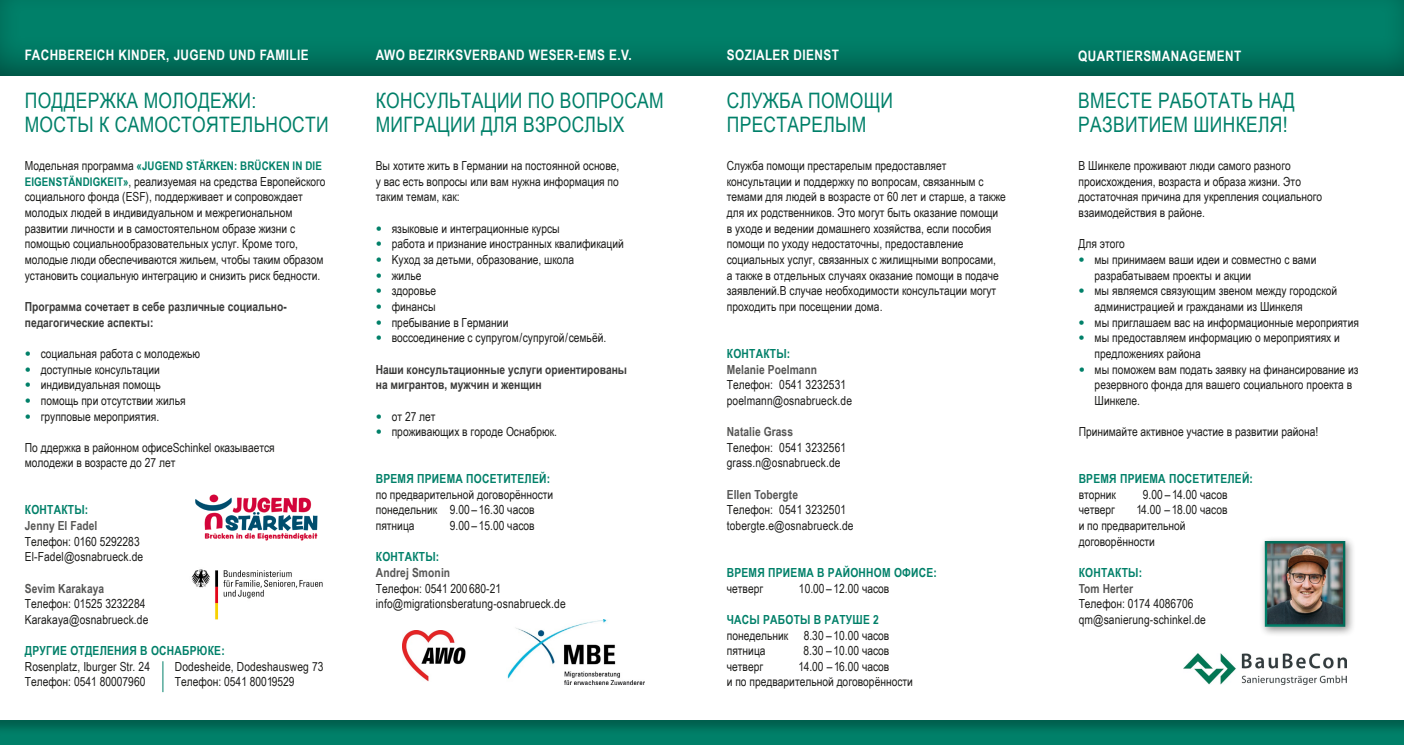
<style>
.page{position:relative;width:1404px;height:745px;background:#fff}
.page>*{position:absolute;margin:0;border:0;box-sizing:border-box;transform-origin:0 0}
.t1{font:21.25px/23.8px "Arial Narrow";letter-spacing:.015em;color:#008069}
.t2{font:700 14.38px "Arial Narrow";letter-spacing:.03em;color:#fff}
.t3{font:12.5px/15.6px "Arial Narrow";color:#1d1d1b}
.t4{font:700 12.5px "Arial Narrow";letter-spacing:.02em;color:#008069}
.t5{font:700 12.5px/15.6px "Arial Narrow";color:#3c3c3b}
.t6{font:700 12.5px "Arial Narrow";letter-spacing:.005em;color:#575756}
.t7{font:700 11.88px "Arial Narrow";letter-spacing:.01em;color:#008069}
.s1{font-weight:400;font-size:12.5px;color:#1d1d1b}
.s2{font-weight:700;font-size:11.88px;color:#008069}
.s3{font-family:"Frutiger LT Std";font-stretch:condensed;color:#008069}
</style>
<div class="page">
<div style="left:0;top:0;width:1403px;height:82px;background:#1d1d1b;opacity:.5"></div>
<img style="left:195px;top:494px;width:123px;height:47px">
<div style="left:0;top:714px;width:1403px;height:30px;background:#1d1d1b;opacity:.3"></div>
<img style="left:402px;top:630px;width:64px;height:51px">
<img style="left:507px;top:619px;width:137px;height:65px">
<img style="left:191px;top:569px;width:132px;height:51px">
<hr style="left:162px;top:660px;width:1px;height:31px;background:#008069">
<img style="left:1183px;top:653px;width:163px;height:31px">
<div style="left:1258px;top:535px;width:97px;height:101px;background:#1d1d1b;opacity:.5"></div>
<div style="left:1263px;top:538px;width:84px;height:89px;background:#1d1d1b;opacity:.22"></div>
<p class="t2" style="left:25px;top:44px;width:285px">FACHBEREICH KINDER, JUGEND UND FAMILIE</p>
<h1 class="t1" style="left:25px;top:87px;width:305px">ПОДДЕРЖКА МОЛОДЕЖИ:<br>МОСТЫ К САМОСТОЯТЕЛЬНОСТИ</h1>
<p class="t7" style="left:25px;top:157px;width:298px"><span class="s1">Модельная программа</span> «JUGEND STÄRKEN: BRÜCKEN IN DIE</p>
<p class="t3" style="left:25px;top:173px;width:302px"><span class="s2">EIGENSTÄNDIGKEIT»</span>, реализуемая на средства Европейского социального фонда (ESF), поддерживает и сопровождает молодых людей в индивидуальном и межрегиональном развитии личности и в самостоятельном образе жизни с помощью социальнообразовательных услуг. Кроме того, молодые люди обеспечиваются жильем, чтобы таким образом установить социальную интеграцию и снизить риск бедности.</p>
<p class="t5" style="left:25px;top:298px;width:263px">Программа сочетает в себе различные социально&shy;педагогические аспекты:</p>
<p class="t3" style="left:25px;top:345px;width:177px"><span class="s3">•</span> социальная работа с молодежью</p>
<p class="t3" style="left:25px;top:360px;width:137px"><span class="s3">•</span> доступные консультации</p>
<p class="t3" style="left:25px;top:376px;width:137px"><span class="s3">•</span> индивидуальная помощь</p>
<p class="t3" style="left:25px;top:392px;width:162px"><span class="s3">•</span> помощь при отсутствии жилья</p>
<p class="t3" style="left:25px;top:407px;width:136px"><span class="s3">•</span> групповые мероприятия.</p>
<p class="t3" style="left:25px;top:439px;width:251px">По ддержкa в районном офисеSchinkel оказываeтся молодежи в возрасте до 27 лет</p>
<p class="t4" style="left:25px;top:500px;width:65px">КОНТАКТЫ:</p>
<p class="t6" style="left:25px;top:516px;width:74px">Jenny El Fadel</p>
<p class="t3" style="left:25px;top:532px;width:120px">Tелефон: 0160 5292283<br>El-Fadel@osnabrueck.de</p>
<p class="t6" style="left:25px;top:578px;width:81px">Sevim Karakaya</p>
<p class="t3" style="left:25px;top:595px;width:125px">Телефон: 01525 3232284<br>Karakaya@osnabrueck.de</p>
<p class="t4" style="left:25px;top:641px;width:201px">ДРУГИЕ ОТДЕЛЕНИЯ В ОСНАБРЮКЕ:</p>
<p class="t3" style="left:25px;top:657px;width:127px">Rosenplatz, Iburger Str. 24</p>
<p class="t3" style="left:175px;top:657px;width:150px">Dodesheide, Dodeshausweg 73</p>
<p class="t3" style="left:25px;top:673px;width:122px">Телефон: 0541 80007960</p>
<p class="t3" style="left:175px;top:673px;width:121px">Телефон: 0541 80019529</p>
<p class="t2" style="left:376px;top:44px;width:257px">AWO BEZIRKSVERBAND WESER-EMS E.V.</p>
<h1 class="t1" style="left:376px;top:87px;width:289px">КОНСУЛЬТАЦИИ ПО ВОПРОСАМ<br>МИГРАЦИИ ДЛЯ ВЗРОСЛЫХ</h1>
<p class="t3" style="left:376px;top:157px;width:245px;text-align:justify">Вы хотите жить в Германии на постоянной основе, у вас есть вопросы или вам нужна информация по таким темам, как:</p>
<p class="t3" style="left:376px;top:220px;width:185px"><span class="s3">•</span> языковые и интеграционные курсы</p>
<p class="t3" style="left:376px;top:235px;width:249px"><span class="s3">•</span> pабота и признание иностранных квалификаций</p>
<p class="t3" style="left:376px;top:251px;width:200px"><span class="s3">•</span> Kуход за детьми, образование, школа</p>
<p class="t3" style="left:376px;top:267px;width:47px"><span class="s3">•</span> жилье</p>
<p class="t3" style="left:376px;top:282px;width:62px"><span class="s3">•</span> здоровье</p>
<p class="t3" style="left:376px;top:298px;width:61px"><span class="s3">•</span> финансы</p>
<p class="t3" style="left:376px;top:314px;width:134px"><span class="s3">•</span> пребывание в Германии</p>
<p class="t3" style="left:376px;top:329px;width:232px"><span class="s3">•</span> воссоединение с супругом/супругой/семьёй.</p>
<p class="t5" style="left:376px;top:360px;width:253px">Наши консультационные услуги ориентированы на мигрантов, мужчин и женщин</p>
<p class="t3" style="left:376px;top:407px;width:61px"><span class="s3">•</span> от 27 лет</p>
<p class="t3" style="left:376px;top:423px;width:183px"><span class="s3">•</span> проживающих в городе Оснабрюк.</p>
<p class="t4" style="left:376px;top:469px;width:176px">ВРЕМЯ ПРИЕМА ПОСЕТИТЕЛЕЙ:</p>
<p class="t3" style="left:376px;top:485px;width:179px">по предварительной договорённости понедельник 9.00 – 16.30 часов пятница</p>
<p class="t3" style="left:450px;top:517px;width:86px">9.00 – 15.00 часов</p>
<p class="t4" style="left:376px;top:547px;width:65px">КОНТАКТЫ:</p>
<p class="t6" style="left:376px;top:562px;width:76px">Andrej Smonin</p>
<p class="t3" style="left:376px;top:579px;width:191px">Tелефон: 0541 200 680-21 info@migrationsberatung-osnabrueck.de</p>
<p class="t2" style="left:726px;top:44px;width:114px">SOZIALER DIENST</p>
<h1 class="t1" style="left:726px;top:87px;width:167px">СЛУЖБА ПОМОЩИ<br>ПРЕСТАРЕЛЫМ</h1>
<p class="t3" style="left:726px;top:157px;width:280px">Служба помощи престарелым предоставляет консультации и поддержку по вопросам, связанным с темами для людей в возрасте от 60 лет и старше, а также для их родственников. Это могут быть оказание помощи в уходе и ведении домашнего хозяйства, если пособия помощи по уходу недостаточны, предоставление социальных услуг, связанных с жилищными вопросами,<br>а также в отдельных случаях оказание помощи в подаче заявлений.В случае необходимости консультации могут проходить при посещении дома.</p>
<p class="t4" style="left:726px;top:344px;width:65px">КОНТАКТЫ:</p>
<p class="t6" style="left:726px;top:359px;width:92px">Melanie Poelmann</p>
<p class="t3" style="left:726px;top:376px;width:127px">Tелефон: 0541 3232531 poelmann@osnabrueck.de</p>
<p class="t6" style="left:726px;top:422px;width:68px">Natalie Grass</p>
<p class="t3" style="left:726px;top:439px;width:121px">Tелефон: 0541 3232561 grass.n@osnabrueck.de</p>
<p class="t6" style="left:726px;top:484px;width:73px">Ellen Tobergte</p>
<p class="t3" style="left:726px;top:501px;width:128px">Tелефон: 0541 3232501 tobergte.e@osnabrueck.de</p>
<p class="t4" style="left:726px;top:562px;width:212px">ВРЕМЯ ПРИЕМА В РАЙОННОМ ОФИСЕ:</p>
<p class="t3" style="left:726px;top:579px;width:38px">четверг</p>
<p class="t3" style="left:799px;top:579px;width:92px">10.00 – 12.00 часов</p>
<p class="t4" style="left:726px;top:609px;width:154px">ЧАСЫ РАБОТЫ В РАТУШЕ 2</p>
<p class="t3" style="left:726px;top:626px;width:164px">понедельник 8.30 – 10.00 часов пятница</p>
<p class="t3" style="left:803px;top:642px;width:87px">8.30 – 10.00 часов</p>
<p class="t3" style="left:726px;top:657px;width:188px;text-indent:72px">14.00 – 16.00 часов<br>и по предварительной договорённости</p>
<p class="t3" style="left:726px;top:657px;width:38px">четверг</p>
<p class="t2" style="left:1078px;top:45px;width:164px">QUARTIERSMANAGEMENT</p>
<h1 class="t1" style="left:1078px;top:88px;width:218px">ВМЕСТЕ РАБОТАТЬ НАД<br>РАЗВИТИЕМ ШИНКЕЛЯ!</h1>
<p class="t3" style="left:1078px;top:157px;width:245px">В Шинкеле проживают люди самого разного происхождения, возраста и образа жизни. Это достаточная причина для укрепления социального взаимодействия в районе.</p>
<p class="t3" style="left:1078px;top:235px;width:48px">Для этого</p>
<p class="t3" style="left:1094px;top:251px;width:223px;text-indent:-16px"><span class="s3">•</span> мы принимаем ваши идеи и совместно с вами разрабатываем проекты и акции</p>
<p class="t3" style="left:1094px;top:282px;width:244px;text-indent:-16px"><span class="s3">•</span> мы являемся связующим звеном между городской администрацией и гражданами из Шинкеля</p>
<p class="t3" style="left:1078px;top:314px;width:282px"><span class="s3">•</span> мы приглашаем вас на информационные мероприятия</p>
<p class="t3" style="left:1094px;top:329px;width:247px;text-indent:-16px"><span class="s3">•</span> мы предоставляем информацию о мероприятиях и предложениях района</p>
<p class="t3" style="left:1094px;top:360px;width:265px;text-indent:-16px"><span class="s3">•</span> мы поможем вам подать заявку на финансирование из резервного фонда для вашего социального проекта в<br>Шинкеле.</p>
<p class="t3" style="left:1078px;top:423px;width:241px">Принимайте активное участие в развитии района!</p>
<p class="t4" style="left:1078px;top:469px;width:176px">ВРЕМЯ ПРИЕМА ПОСЕТИТЕЛЕЙ:</p>
<p class="t3" style="left:1078px;top:485px;width:39px">вторник</p>
<p class="t3" style="left:1142px;top:485px;width:86px">9.00 – 14.00 часов</p>
<p class="t3" style="left:1078px;top:501px;width:38px">четверг</p>
<p class="t3" style="left:1078px;top:501px;width:150px;text-indent:58px">14.00 – 18.00 часов и по предварительной договорённости</p>
<p class="t4" style="left:1078px;top:562px;width:65px">КОНТАКТЫ:</p>
<p class="t6" style="left:1078px;top:578px;width:56px">Tom Herter</p>
<p class="t3" style="left:1078px;top:595px;width:129px">Tелефон: 0174 4086706 qm@sanierung-schinkel.de</p>
</div>
